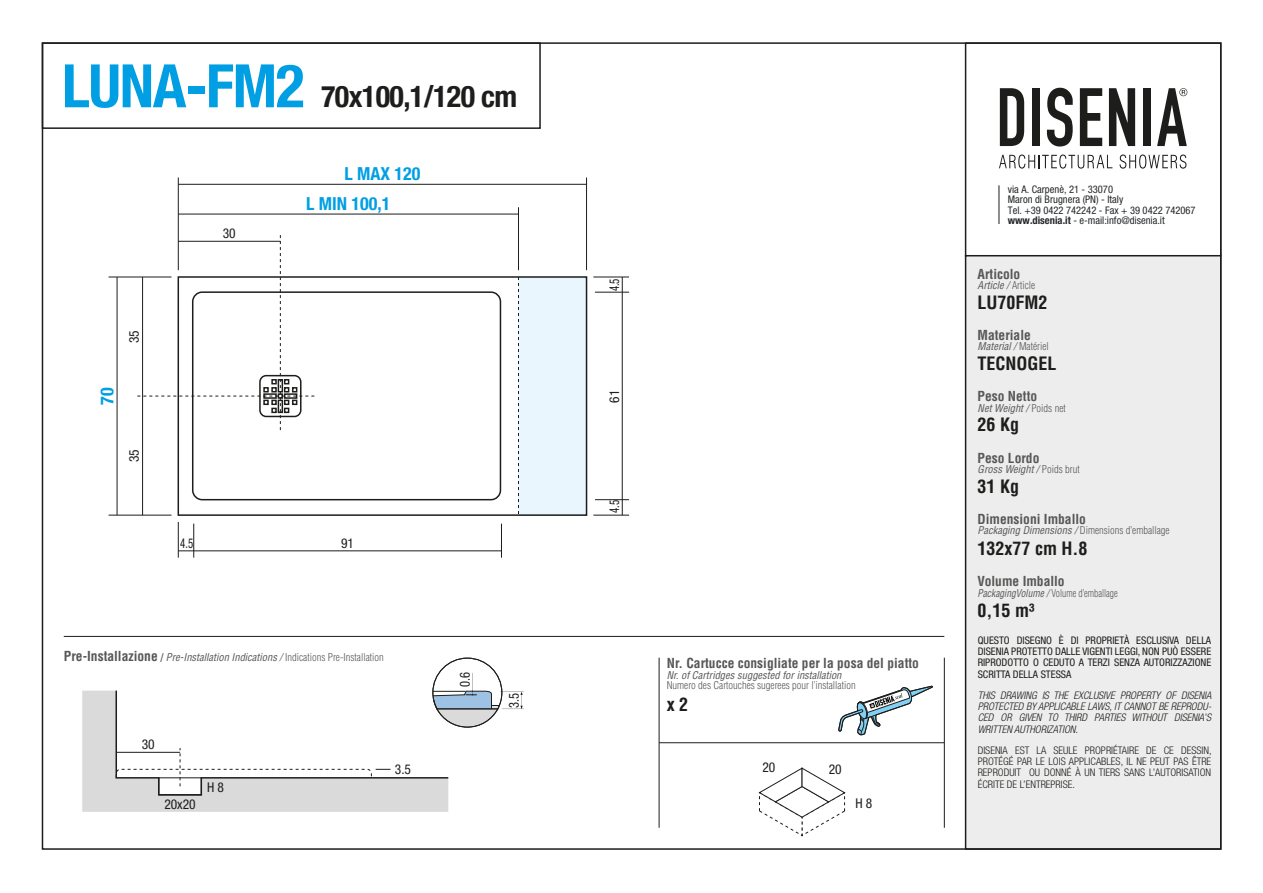
<style>
.page{position:relative;width:1263px;height:893px;background:#fff}
.page>*{position:absolute;margin:0;border:0;box-sizing:border-box;transform-origin:0 0}
.t1{font:700 condensed 60px "Helvetica Neue";letter-spacing:-.02em;color:#009fe3}
.t2{font:700 condensed 30px "Helvetica Neue";letter-spacing:-.02em;color:#1d1d1b}
.t3{font:700 condensed 18px "Helvetica";color:#1d1d1b}
.t4{font:700 condensed 18px "Helvetica Neue";color:#009fe3}
.t5{font:condensed 13.95px "Helvetica Neue";color:#1d1d1b;scale:.9 1}
.t6{font:700 condensed 13.5px "Helvetica";color:#575756}
.t7{font:condensed 13.5px "Helvetica Neue";color:#1d1d1b}
.t8{font:condensed 13.5px "Helvetica Neue";color:#1d1d1b;scale:.8 1}
.t9{font:italic condensed 10.5px "Helvetica";color:#575756}
.t10{font:italic 300 condensed 10.5px/11.2px "Helvetica Neue";color:#1d1d1b;text-align:justify}
.t11{font:300 condensed 10.5px/11.2px "Helvetica Neue";color:#1d1d1b;text-align:justify}
.t12{font:condensed 10.5px/11.2px "Helvetica Neue";color:#1d1d1b;text-align:justify}
.t13{font:condensed 10.5px/10.5px "Helvetica Neue";color:#242729}
.t14{font:300 condensed 10.5px "Helvetica";color:#575756}
.t15{font:300 condensed 10.5px "Helvetica";color:#575756;scale:.9 1}
.s1{font-weight:700;font-style:normal;font-size:13.5px}
.s2{font-weight:700;font-style:normal}
.s3{font-weight:300;font-style:normal}
.s4{font-weight:700}
.s5{font-weight:400;font-style:italic}
</style>
<div class="page">
<div style="left:178px;top:276px;width:409px;height:240px;background:#fff;border:2px solid #1d1d1b"></div>
<div style="left:192px;top:291px;width:309px;height:209px;border:2px solid #1d1d1b;border-radius:10px"></div>
<hr style="left:109px;top:277px;width:62px;height:1px;background:#1d1d1b">
<hr style="left:109px;top:515px;width:62px;height:1px;background:#1d1d1b">
<hr style="left:142px;top:277px;width:1px;height:238px;background:#1d1d1b">
<hr style="left:117px;top:277px;width:1px;height:238px;background:#1d1d1b">
<hr style="left:593px;top:277px;width:36px;height:1px;background:#1d1d1b">
<hr style="left:595px;top:292px;width:34px;height:1px;background:#1d1d1b">
<hr style="left:593px;top:515px;width:36px;height:1px;background:#1d1d1b">
<hr style="left:595px;top:499px;width:34px;height:1px;background:#1d1d1b">
<hr style="left:622px;top:277px;width:1px;height:238px;background:#1d1d1b">
<hr style="left:501px;top:524px;width:1px;height:34px;background:#1d1d1b">
<hr style="left:178px;top:522px;width:1px;height:36px;background:#1d1d1b">
<hr style="left:193px;top:524px;width:1px;height:34px;background:#1d1d1b">
<hr style="left:178px;top:551px;width:323px;height:1px;background:#1d1d1b">
<div style="left:42px;top:42px;width:499px;height:87px;border:2px solid #1d1d1b"></div>
<hr style="left:64px;top:636px;width:880px;height:1px;background:#1d1d1b">
<div style="left:965px;top:42px;width:256px;height:214px;border:2px solid #1d1d1b"></div>
<div style="left:965px;top:255px;width:256px;height:595px;background:#ededed;border:2px solid #1d1d1b"></div>
<hr style="left:659px;top:658px;width:1px;height:170px;background:#1d1d1b">
<hr style="left:659px;top:742px;width:285px;height:1px;background:#1d1d1b">
<hr style="left:944px;top:658px;width:1px;height:170px;background:#1d1d1b">
<svg style="left:999px;top:155px;width:113px;height:14px"></svg>
<svg style="left:1119px;top:155px;width:67px;height:14px"></svg>
<svg style="left:1000px;top:88px;width:24px;height:58px"></svg>
<div style="left:1032px;top:88px;width:8px;height:58px;background:#1d1d1b"></div>
<svg style="left:1047px;top:88px;width:26px;height:59px"></svg>
<svg style="left:1080px;top:88px;width:22px;height:58px"></svg>
<svg style="left:1109px;top:88px;width:26px;height:58px"></svg>
<div style="left:1143px;top:88px;width:8px;height:58px;background:#1d1d1b"></div>
<svg style="left:1157px;top:88px;width:30px;height:58px"></svg>
<svg style="left:758px;top:767px;width:88px;height:69px"></svg>
<hr style="left:999px;top:185px;width:1px;height:39px;background:#1d1d1b">
<svg style="left:838px;top:685px;width:95px;height:51px"></svg>
<div style="left:518px;top:277px;width:68px;height:238px;background:#eaf6fe"></div>
<svg style="left:518px;top:277px;width:1px;height:238px"></svg>
<svg style="left:136px;top:234px;width:178px;height:196px"></svg>
<hr style="left:518px;top:207px;width:1px;height:63px;background:#1d1d1b">
<hr style="left:178px;top:241px;width:102px;height:1px;background:#1d1d1b">
<hr style="left:178px;top:214px;width:340px;height:1px;background:#1d1d1b">
<hr style="left:586px;top:177px;width:1px;height:93px;background:#1d1d1b">
<hr style="left:178px;top:177px;width:1px;height:93px;background:#1d1d1b">
<hr style="left:178px;top:184px;width:408px;height:1px;background:#1d1d1b">
<svg style="left:82px;top:657px;width:442px;height:155px"></svg>
<hr style="left:433px;top:691px;width:33px;height:1px;background:#1d1d1b">
<h1 class="t1" style="left:62px;top:36px;width:244px">LUNA-FM2</h1>
<h2 class="t2" style="left:321px;top:72px;width:198px">70x100,1/120 cm</h2>
<h3 class="t4" style="left:344px;top:163px;width:77px">L MAX 120</h3>
<p class="t7" style="left:126px;top:343px;width:14px;rotate:-90deg">35</p>
<h3 class="t4" style="left:96px;top:405px;width:19px;rotate:-90deg">70</h3>
<p class="t7" style="left:126px;top:462px;width:14px;rotate:-90deg">35</p>
<p class="t7" style="left:223px;top:225px;width:14px">30</p>
<h3 class="t4" style="left:306px;top:193px;width:86px">L MIN 100,1</h3>
<p class="t8" style="left:180px;top:535px;width:18px">4.5</p>
<p class="t7" style="left:341px;top:535px;width:14px">91</p>
<p class="t9" style="left:64px;top:650px;width:321px"><span class="s1">Pre-Installazione</span> <span class="s2">/</span> Pre-Installation Indications / <span class="s3">Indications Pre-Installation</span></p>
<p class="t7" style="left:142px;top:737px;width:14px">30</p>
<p class="t7" style="left:164px;top:796px;width:33px">20x20</p>
<p class="t7" style="left:207px;top:779px;width:18px">H 8</p>
<p class="t7" style="left:395px;top:761px;width:18px">3.5</p>
<h3 class="t5" style="left:457px;top:687px;width:18px;rotate:-90deg">0.6</h3>
<h3 class="t5" style="left:506px;top:708px;width:18px;rotate:-90deg">3.5</h3>
<p class="t8" style="left:607px;top:291px;width:18px;rotate:-90deg">4.5</p>
<p class="t7" style="left:607px;top:403px;width:14px;rotate:-90deg">61</p>
<p class="t8" style="left:607px;top:513px;width:18px;rotate:-90deg">4.5</p>
<p class="t6" style="left:667px;top:655px;width:254px">Nr. Cartucce consigliate per la posa del piatto</p>
<p class="t9" style="left:667px;top:668px;width:176px">Nr. of Cartridges suggested for installation</p>
<p class="t14" style="left:667px;top:679px;width:190px">Numero des Cartouches sugerees pour l’installation</p>
<h3 class="t3" style="left:667px;top:694px;width:23px">x 2</h3>
<p class="t7" style="left:762px;top:760px;width:14px">20</p>
<p class="t7" style="left:829px;top:761px;width:14px">20</p>
<p class="t7" style="left:855px;top:795px;width:18px">H 8</p>
<p class="t13" style="left:1008px;top:183px;width:189px">via A. Carpenè, 21 - 33070<br>Maron di Brugnera (PN) - Italy<br>Tel. +39 0422 742242 - Fax + 39 0422 742067 <span class="s4">www.disenia.it</span> - e-mail:info@disenia.it</p>
<p class="t6" style="left:977px;top:266px;width:44px">Articolo</p>
<p class="t9" style="left:977px;top:279px;width:59px">Article / <span class="s3">Article</span></p>
<h3 class="t3" style="left:977px;top:291px;width:72px">LU70FM2</h3>
<p class="t6" style="left:977px;top:327px;width:55px">Materiale</p>
<p class="t9" style="left:977px;top:340px;width:73px">Material / <span class="s3">Matériel</span></p>
<h3 class="t3" style="left:977px;top:353px;width:81px">TECNOGEL</h3>
<p class="t6" style="left:977px;top:388px;width:61px">Peso Netto</p>
<p class="t9" style="left:977px;top:401px;width:90px">Net Weight / <span class="s3">Poids net</span></p>
<h3 class="t3" style="left:977px;top:414px;width:43px">26 Kg</h3>
<p class="t6" style="left:977px;top:449px;width:63px">Peso Lordo</p>
<p class="t9" style="left:977px;top:463px;width:104px">Gross Weight / <span class="s3">Poids brut</span></p>
<h3 class="t3" style="left:977px;top:475px;width:43px">31 Kg</h3>
<p class="t6" style="left:977px;top:511px;width:110px">Dimensioni Imballo</p>
<p class="t14" style="left:977px;top:524px;width:194px"><span class="s5">Packaging Dimensions /</span> Dimensions d’emballage</p>
<h3 class="t3" style="left:977px;top:537px;width:111px">132x77 cm H.8</h3>
<p class="t6" style="left:977px;top:573px;width:89px">Volume Imballo</p>
<p class="t15" style="left:977px;top:587px;width:157px"><span class="s5">PackagingVolume /</span> Volume d’emballage</p>
<h3 class="t3" style="left:977px;top:600px;width:58px">0,15 m³</h3>
<p class="t12" style="left:978px;top:634px;width:235px">QUESTO DISEGNO È DI PROPRIETÀ ESCLUSIVA DELLA DISENIA PROTETTO DALLE VIGENTI LEGGI, NON PUÒ ESSERE RIPRODOTTO O CEDUTO A TERZI SENZA AUTORIZZAZIONE SCRITTA DELLA STESSA</p>
<p class="t10" style="left:978px;top:689px;width:235px">THIS DRAWING IS THE EXCLUSIVE PROPERTY OF DISENIA PROTECTED BY APPLICABLE LAWS, IT CANNOT BE REPRODU-CED OR GIVEN TO THIRD PARTIES WITHOUT DISENIA’S WRITTEN AUTHORIZATION.</p>
<p class="t11" style="left:978px;top:744px;width:235px">DISENIA EST LA SEULE PROPRIÉTAIRE DE CE DESSIN, PROTÉGÉ PAR LE LOIS APPLICABLES, IL NE PEUT PAS ÊTRE REPRODUIT OU DONNÉ À UN TIERS SANS L’AUTORISATION ÉCRITE DE L’ENTREPRISE.</p>
</div>
